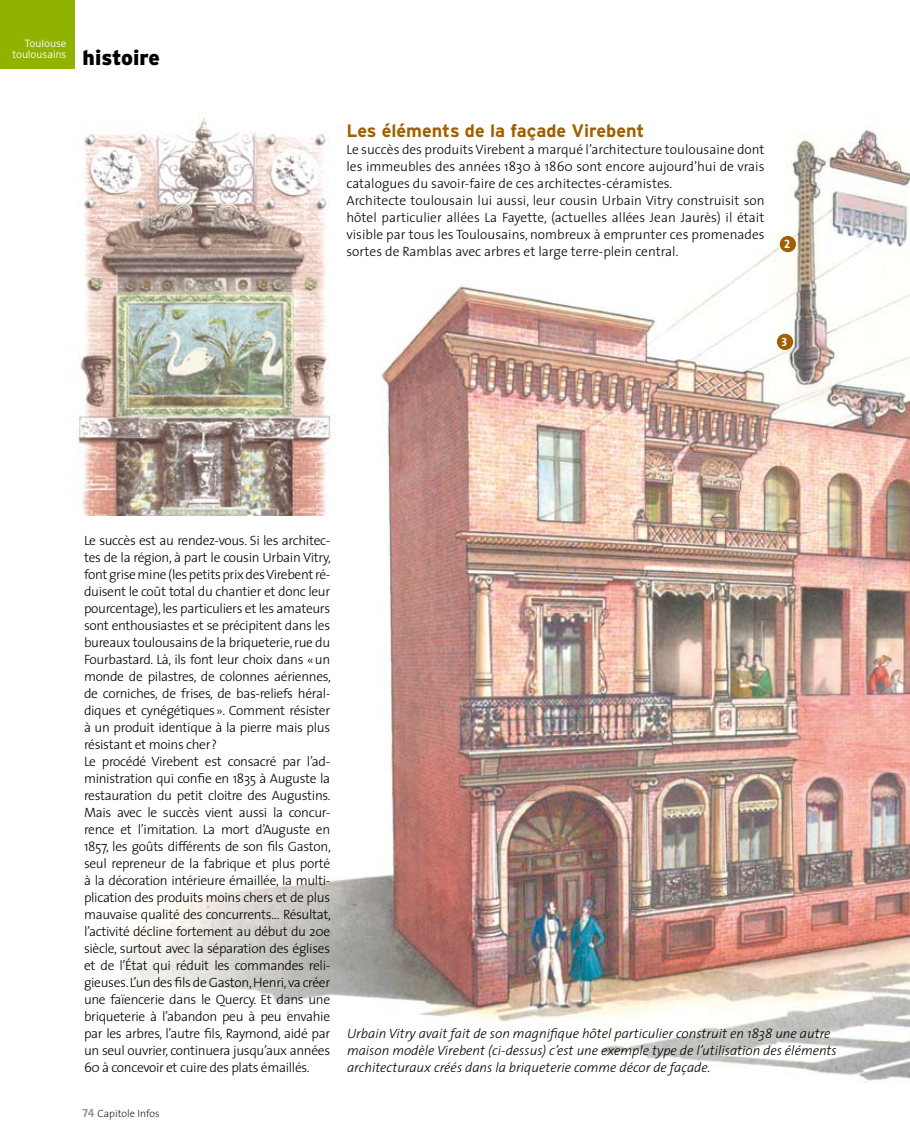
<style>
.page{position:relative;width:910px;height:1143px;background:#fff}
.page>*{position:absolute;margin:0;border:0;box-sizing:border-box;transform-origin:0 0}
.t1{font:900 21px "Interstate";color:#000}
.t2{font:700 18px "Interstate";color:#9f5f02}
.t3{font:300 13.5px/17px "The Sans";letter-spacing:-.025em;color:#000}
.t4{font:300 13.5px/17px "The Sans";color:#000}
.t5{font:italic 300 13.5px/17px "The Sans";color:#000}
.t6{font:12.15px "The Sans Bold Caps";color:#fff}
.t7{font:300 10.5px/10.5px "Interstate";color:#fff;text-align:right}
.t8{font:200 10.5px "The Sans";color:#000}
.s1{font-family:"The Sans Bold Caps";font-weight:400;font-size:12px;color:#97979b}
</style>
<div class="page">
<img style="left:123px;top:127px;width:786px;height:954px">
<img style="left:77px;top:117px;width:263px;height:398px">
<div style="left:0;top:0;width:75px;height:68px;background:#90b200"></div>
<div style="left:779px;top:236px;width:16px;height:16px;background:#9f5f02;border-radius:50%"></div>
<div style="left:776px;top:334px;width:16px;height:16px;background:#9f5f02;border-radius:50%"></div>
<p class="t7" style="left:12px;top:38px;width:56px">Toulouse toulousains</p>
<h1 class="t1" style="left:83px;top:46px;width:79px">histoire</h1>
<h2 class="t2" style="left:346px;top:120px;width:299px">Les éléments de la façade Virebent</h2>
<p class="t4" style="left:346px;top:140px;width:419px">Le succès des produits Virebent a marqué l’architecture toulousaine dont les immeubles des années 1830 à 1860 sont encore aujourd’hui de vrais catalogues du savoir-faire de ces architectes-céramistes.<br>Architecte toulousain lui aussi, leur cousin Urbain Vitry construisit son hôtel particulier allées La Fayette, (actuelles allées Jean Jaurès) il était visible par tous les Toulousains, nombreux à emprunter ces promenades sortes de Ramblas avec arbres et large terre-plein central.</p>
<p class="t6" style="left:784px;top:234px;width:8px">2</p>
<p class="t6" style="left:781px;top:332px;width:7px">3</p>
<p class="t3" style="left:84px;top:531px;width:248px">Le succès est au rendez-vous. Si les architec&shy;tes de la région, à part le cousin Urbain Vitry, font grise mine (les petits prix des Virebent ré&shy;duisent le coût total du chantier et donc leur pourcentage), les particuliers et les amateurs sont enthousiastes et se précipitent dans les bureaux toulousains de la briqueterie, rue du Fourbastard. Là, ils font leur choix dans «un monde de pilastres, de colonnes aériennes, de corniches, de frises, de bas-reliefs héral&shy;diques et cynégétiques». Comment résister à un produit identique à la pierre mais plus résistant et moins cher?<br>Le procédé Virebent est consacré par l’ad&shy;ministration qui confie en 1835 à Auguste la restauration du petit cloitre des Augustins.<br>Mais avec le succès vient aussi la concur&shy;rence et l’imitation. La mort d’Auguste en 1857, les goûts différents de son fils Gaston, seul repreneur de la fabrique et plus porté à la décoration intérieure émaillée, la multi&shy;plication des produits moins chers et de plus mauvaise qualité des concurrents… Résultat, l’activité décline fortement au début du 20e siècle, surtout avec la séparation des églises et de l’État qui réduit les commandes reli&shy;gieuses. L’un des fils de Gaston, Henri, va créer une faïencerie dans le Quercy. Et dans une briqueterie à l’abandon peu à peu envahie par les arbres, l’autre fils, Raymond, aidé par un seul ouvrier, continuera jusqu’aux années 60 à concevoir et cuire des plats émaillés.</p>
<p class="t8" style="left:83px;top:1105px;width:79px"><span class="s1">74</span> capitole infos</p>
<p class="t5" style="left:347px;top:1024px;width:491px">Urbain Vitry avait fait de son magnifique hôtel particulier construit en 1838 une autre maison modèle Virebent (ci-dessus) c’est une exemple type de l’utilisation des éléments architecturaux créés dans la briqueterie comme décor de façade.</p>
</div>
